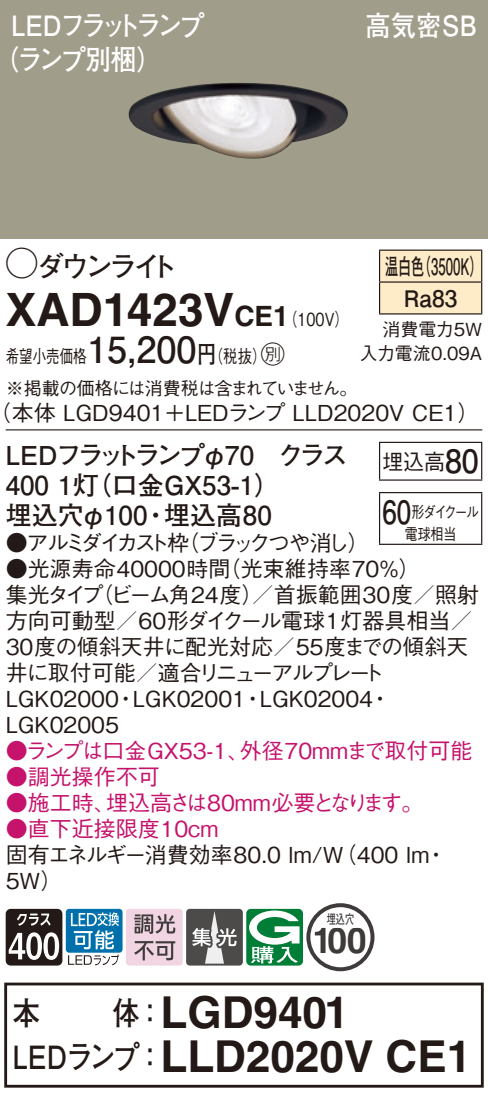
<style>
.page{position:relative;width:488px;height:1099px;background:#fff}
.page>*{position:absolute;margin:0;border:0;box-sizing:border-box;transform-origin:0 0}
.t1{font:700 46px "Helvetica LT Std";color:#231916}
.t2{font:700 44px/44px "Helvetica LT Std";color:#231916;text-align:center}
.t3{font:700 36px "Helvetica LT Std";color:#3e3a39}
.t4{font:700 32px "Futo Go B101 Pro";color:#231916;scale:.85 1}
.t5{font:700 28px/34px "Futo Go B101 Pro";letter-spacing:-.12em;color:#fff;scale:.9 1}
.t6{font:700 28px "Futo Go B101 Pro";letter-spacing:-.15em;color:#231916}
.t7{font:700 28px "Futo Go B101 Pro";letter-spacing:-.06em;color:#fff;scale:.9 1}
.t8{font:700 26px/30px "Futo Go B101 Pro";color:#231916}
.t9{font:700 22.8px/32px "Futo Go B101 Pro";color:#231916;text-align:center;scale:.58 1}
.t10{font:500 22px/26px "Gothic BBB Pro";color:#231916}
.t11{font:500 22px "Gothic BBB Pro";color:#c5126b}
.t12{font:500 22px "Gothic BBB Pro";letter-spacing:-.165em;color:#231916}
.t13{font:500 22px "Gothic BBB Pro";color:#231916;scale:.95 1}
.t14{font:500 18px/31.6px "Gothic BBB Pro";letter-spacing:-.035em;color:#231916;scale:.75 1}
.t15{font:500 18px/24px "Gothic BBB Pro";color:#231916;text-align:right}
.t16{font:500 16px/22px "Gothic BBB Pro";letter-spacing:-.11em;color:#231916;text-align:center;scale:.81 1}
.t17{font:13.2px "Futo Go B101 Pro Bold 90 pv RKSJ H";color:#3f3b3a;scale:.7 1}
.s1{font-family:"Ford Classification 1";font-weight:400;font-size:32px}
.s2{font-size:28px}
.s3{font-family:"Gothic BBB Pro";font-weight:500;font-size:18px}
.s4{font-family:"Futo Go B101 Pro";font-weight:700;font-size:36px}
.s5{font-family:"Futo Go B101 Pro";font-weight:700;font-size:24px}
.s6{font-family:"Ford Classification 1";font-weight:400;font-size:24px}
.s7{font-family:"Futo Go B101 Pro";font-weight:700;font-size:32px}
.s8{color:#251b18}
.s9{font-family:"Futo Go B101 Pro";font-size:32px}
</style>
<div class="page">
<div style="left:0;top:0;width:488px;height:238px;background:#a19d8b"></div>
<img style="left:128px;top:83px;width:220px;height:76px">
<div style="left:380px;top:251px;width:101px;height:62px;background:#feecc9"></div>
<hr style="left:379px;top:249px;width:103px;height:2px;background:#231916">
<hr style="left:379px;top:251px;width:1px;height:30px;background:#231916">
<hr style="left:481px;top:251px;width:1px;height:30px;background:#231916">
<hr style="left:379px;top:281px;width:103px;height:2px;background:#231916">
<hr style="left:379px;top:283px;width:1px;height:30px;background:#231916">
<hr style="left:481px;top:283px;width:1px;height:30px;background:#231916">
<hr style="left:379px;top:313px;width:103px;height:1px;background:#231916">
<hr style="left:6px;top:429px;width:476px;height:1px;background:#231916">
<hr style="left:379px;top:443px;width:1px;height:36px;background:#231916">
<hr style="left:379px;top:442px;width:103px;height:1px;background:#231916">
<hr style="left:481px;top:443px;width:1px;height:36px;background:#231916">
<hr style="left:379px;top:479px;width:103px;height:2px;background:#231916">
<hr style="left:379px;top:493px;width:1px;height:50px;background:#231916">
<hr style="left:379px;top:492px;width:103px;height:1px;background:#231916">
<hr style="left:481px;top:493px;width:1px;height:50px;background:#231916">
<hr style="left:379px;top:543px;width:103px;height:2px;background:#231916">
<svg style="left:6px;top:908px;width:56px;height:57px"></svg>
<div style="left:66px;top:908px;width:56px;height:44px;background:#0070ac;border-radius:3px"></div>
<svg style="left:68px;top:912px;width:51px;height:53px"></svg>
<svg style="left:126px;top:903px;width:248px;height:68px"></svg>
<div style="left:4px;top:982px;width:479px;height:105px;border:3px solid #231916"></div>
<p class="t5" style="left:-7px;top:5px;width:236px;text-indent:18px">LEDフラットランプ（ランプ別梱）</p>
<p class="t7" style="left:365px;top:3px;width:125px">高気密SB</p>
<p class="t6" style="left:6px;top:244px;width:174px"><span class="s1">A</span>ダウンライト</p>
<h1 class="t1" style="left:6px;top:281px;width:345px">XAD1423V<span class="s2">CE1</span><span class="s3">（100V）</span></h1>
<p class="t14" style="left:6px;top:338px;width:470px">希望小売価格<span class="s4">15,200</span><span class="s5">円</span>（税抜）<span class="s6">C<br></span>※掲載の価格には消費税は含まれていません。</p>
<p class="t10" style="left:-10px;top:397px;width:491px">（本体 LGD9401＋LEDランプ LLD2020V CE1）</p>
<p class="t9" style="left:385px;top:247px;width:170px">温白色（3500K）<br>Ra83</p>
<p class="t15" style="left:359px;top:315px;width:124px">消費電力5W<br>入力電流0.09A</p>
<p class="t8" style="left:6px;top:436px;width:343px">LEDフラットランプφ70　クラス<br>400 1灯（口金GX53-1）<br>埋込穴φ100・埋込高80</p>
<p class="t12" style="left:6px;top:525px;width:365px">●アルミダイカスト枠（ブラックつや消し）</p>
<p class="t10" style="left:6px;top:553px;width:475px">●光源寿命40000時間（光束維持率70％）<br>集光タイプ（ビーム角24度）／首振範囲30度／照射方向可動型／60形ダイクール電球1灯器具相当／<br>30度の傾斜天井に配光対応／55度までの傾斜天井に取付可能／適合リニューアルプレート<br>LGK02000・LGK02001・LGK02004・<br>LGK02005</p>
<p class="t11" style="left:6px;top:733px;width:468px">●ランプは口金GX53-1、外径70mmまで取付可能</p>
<p class="t11" style="left:6px;top:759px;width:156px">●調光操作不可</p>
<p class="t11" style="left:6px;top:785px;width:419px">●施工時、埋込高さは80mm必要となります。</p>
<p class="t11" style="left:6px;top:811px;width:214px">●直下近接限度10cm</p>
<p class="t10" style="left:6px;top:839px;width:443px">固有エネルギー消費効率80.0 lm/W（400 lm・<br>5W）</p>
<p class="t13" style="left:382px;top:443px;width:103px">埋込高<span class="s7">80</span></p>
<p class="t16" style="left:382px;top:498px;width:121px"><span class="s7">60</span>形ダイクール電球相当</p>
<p class="t17" style="left:327px;top:908px;width:41px">埋込穴</p>
<h3 class="t3" style="left:312px;top:918px;width:56px"><span class="s8">1</span>00</h3>
<h2 class="t2" style="left:13px;top:989px;width:460px"><span class="s9">体：</span>LGD9401<br><span class="s9">LEDランプ：</span>LLD2020V CE1</h2>
<h3 class="t4" style="left:13px;top:987px;width:34px">本</h3>
</div>
